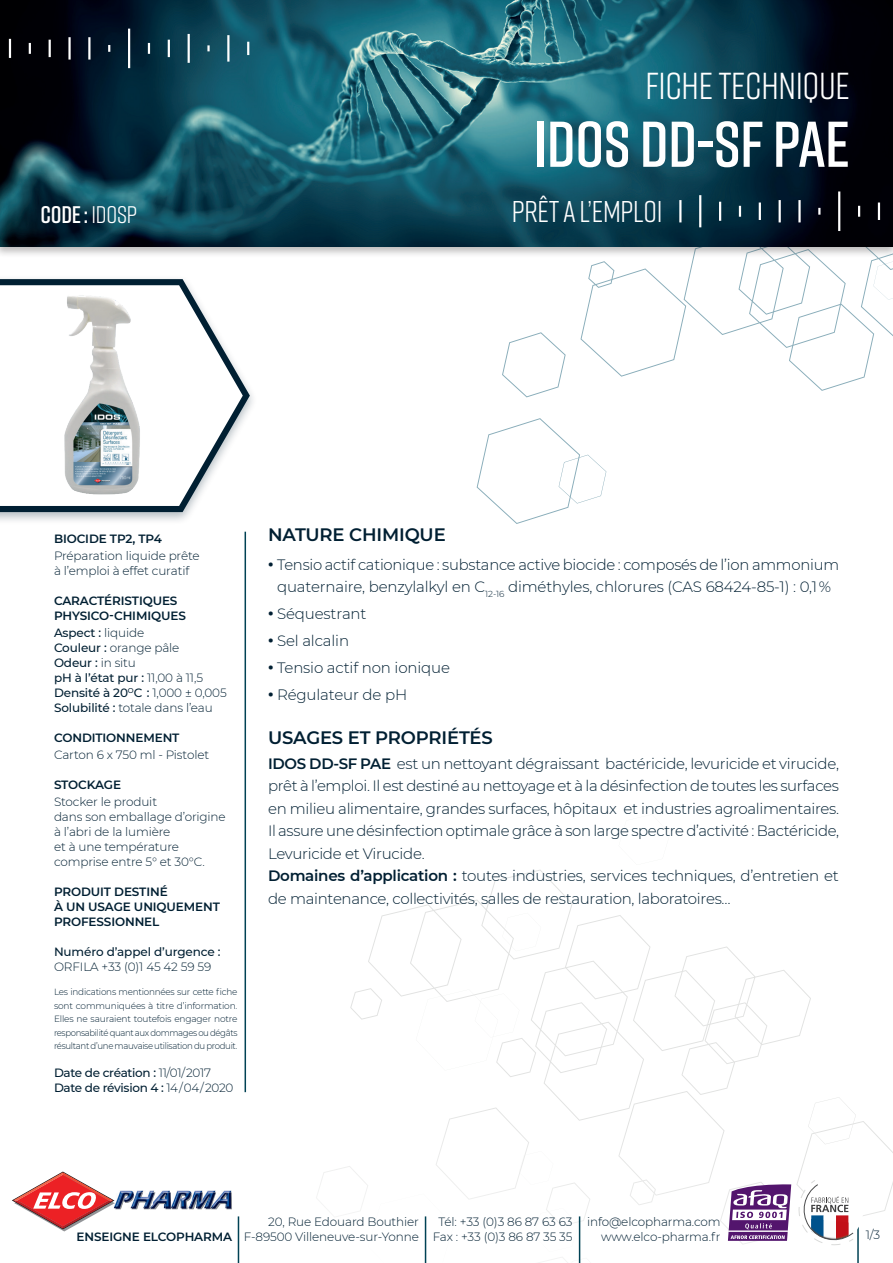
<style>
.page{position:relative;width:893px;height:1263px;background:#fff}
.page>*{position:absolute;margin:0;border:0;box-sizing:border-box;transform-origin:0 0}
.t1{font:600 64.5px "Rift";letter-spacing:-.01em;color:#fff}
.t2{font:37.5px "Rift";letter-spacing:-.01em;color:#fff}
.t3{font:30px "Rift";letter-spacing:-.01em;color:#fff}
.t4{font:600 24px "Rift";color:#fff}
.t5{font:600 18px "Montserrat";letter-spacing:-.01em;color:#001f32}
.t6{font:300 15px/22.5px "Montserrat";letter-spacing:-.02em;color:#001f32}
.t7{font:300 12px/15px "Montserrat";letter-spacing:-.01em;color:#001f32}
.t8{font:600 12px/15px "Montserrat";letter-spacing:-.01em;color:#001f32}
.t9{font:500 12px/15px "Montserrat";letter-spacing:-.025em;color:#001f32}
.t10{font:300 9px/13.5px "Montserrat";letter-spacing:-.035em;color:#001f32;text-align:justify}
.s1{font-weight:400}
.s2{font-weight:500}
.s3{font-weight:300}
.s4{font-weight:900}
.s5{font-weight:600}
</style>
<div class="page">
<svg style="left:477px;top:418px;width:129px;height:106px"></svg>
<hr style="left:245px;top:532px;width:1px;height:560px;background:#004254">
<div style="left:0;top:0;width:893px;height:258px;background:#231f20;opacity:.3"></div>
<img style="left:0;top:0;width:502px;height:247px">
<hr style="left:0;top:32px;width:1px;height:32px;background:#fff">
<svg style="left:29px;top:43px;width:2px;height:11px"></svg>
<hr style="left:68px;top:37px;width:3px;height:23px;background:#fff">
<svg style="left:108px;top:45px;width:2px;height:7px"></svg>
<svg style="left:9px;top:39px;width:2px;height:19px"></svg>
<svg style="left:49px;top:40px;width:2px;height:17px"></svg>
<hr style="left:88px;top:37px;width:3px;height:23px;background:#fff">
<hr style="left:128px;top:29px;width:2px;height:39px;background:#fff">
<svg style="left:148px;top:43px;width:2px;height:11px"></svg>
<svg style="left:168px;top:40px;width:2px;height:17px"></svg>
<svg style="left:207px;top:45px;width:3px;height:6px"></svg>
<hr style="left:188px;top:34px;width:2px;height:29px;background:#fff">
<hr style="left:227px;top:35px;width:2px;height:27px;background:#fff">
<svg style="left:247px;top:42px;width:2px;height:13px"></svg>
<svg style="left:502px;top:0;width:391px;height:397px"></svg>
<div style="left:0;top:274px;width:258px;height:251px;background:#001f32;opacity:.3"></div>
<svg style="left:0;top:279px;width:250px;height:233px"></svg>
<img style="left:55px;top:288px;width:93px;height:216px">
<hr style="left:238px;top:1216px;width:1px;height:47px;background:#004254">
<svg style="left:12px;top:1171px;width:220px;height:60px"></svg>
<img style="left:115px;top:1192px;width:17px;height:17px">
<img style="left:132px;top:1192px;width:18px;height:17px">
<img style="left:150px;top:1192px;width:39px;height:17px">
<img style="left:189px;top:1192px;width:22px;height:17px">
<img style="left:211px;top:1192px;width:21px;height:17px">
<svg style="left:316px;top:870px;width:577px;height:393px"></svg>
<hr style="left:729px;top:1231px;width:59px;height:1px;background:#fff">
<h3 class="t4" style="left:40px;top:197px;width:98px">Code: <span class="s1">IDOSP</span></h3>
<h2 class="t2" style="left:645px;top:59px;width:206px">FICHE TECHNIQUE</h2>
<h1 class="t1" style="left:533px;top:98px;width:318px">IDOS DD-SF PAE</h1>
<h3 class="t3" style="left:512px;top:191px;width:152px">PRÊT A L’EMPLOI</h3>
<p class="t8" style="left:54px;top:531px;width:110px">BIOCIDE TP2, TP4</p>
<p class="t7" style="left:54px;top:548px;width:147px">Préparation liquide prête à l’emploi à effet curatif</p>
<p class="t8" style="left:54px;top:593px;width:133px">CARACTÉRISTIQUES<br>PHYSICO-CHIMIQUES</p>
<p class="t7" style="left:54px;top:625px;width:174px"><span class="s2">Aspect :</span> liquide<br><span class="s2">Couleur :</span> orange pâle<br><span class="s2">Odeur :</span> in situ<br><span class="s2">pH à l’état pur :</span> 11,00 à 11,5<br><span class="s2">Densité à 20</span><sup>O</sup><span class="s2">C :</span> 1,000 ± 0,005<br><span class="s2">Solubilité :</span> totale dans l’eau</p>
<p class="t8" style="left:54px;top:730px;width:127px">CONDITIONNEMENT</p>
<p class="t7" style="left:54px;top:747px;width:157px">Carton 6 x 750 ml - Pistolet</p>
<p class="t8" style="left:54px;top:777px;width:69px">STOCKAGE</p>
<p class="t7" style="left:54px;top:794px;width:173px">Stocker le produit<br>dans son emballage d’origine à l’abri de la lumière<br>et à une température comprise entre 5° et 30°C.</p>
<p class="t8" style="left:54px;top:884px;width:167px">PRODUIT DESTINÉ<br>À UN USAGE UNIQUEMENT<br>PROFESSIONNEL</p>
<p class="t9" style="left:54px;top:944px;width:168px">Numéro d’appel d’urgence :</p>
<p class="t7" style="left:54px;top:959px;width:159px">ORFILA +33 (0)1 45 42 59 59</p>
<p class="t10" style="left:54px;top:985px;width:185px">Les indications mentionnées sur cette fiche sont communiquées à titre d’information.<br>Elles ne sauraient toutefois engager notre responsabilité quant aux dommages ou dégâts résultant d’une mauvaise utilisation du produit.</p>
<p class="t9" style="left:54px;top:1065px;width:181px">Date de création : <span class="s3">11/01/ 2017<br></span>Date de révision 4 : <span class="s3">14 / 04 / 2020</span></p>
<p class="t5" style="left:268px;top:522px;width:179px">NATURE CHIMIQUE</p>
<p class="t6" style="left:268px;top:553px;width:573px;text-align:center"><span class="s4">·</span> Tensio actif cationique : substance active biocide : composés de l’ion ammonium quaternaire, benzylalkyl en C<sub>12-16</sub> diméthyles, chlorures (CAS 68424-85-1) : 0,1 %</p>
<p class="t6" style="left:268px;top:600px;width:184px;line-height:27px"><span class="s4">·</span> Séquestrant<br><span class="s4">·</span> Sel alcalin<br><span class="s4">·</span> Tensio actif non ionique <span class="s4">·</span> Régulateur de pH</p>
<p class="t5" style="left:268px;top:725px;width:226px">USAGES ET PROPRIÉTÉS</p>
<p class="t6" style="left:268px;top:752px;width:573px"><span class="s5">IDOS DD-SF PAE</span> est un nettoyant dégraissant bactéricide, levuricide et virucide, prêt à l’emploi. Il est destiné au nettoyage et à la désinfection de toutes les surfaces en milieu alimentaire, grandes surfaces, hôpitaux et industries agroalimentaires.<br>Il assure une désinfection optimale grâce à son large spectre d’activité : Bactéricide, Levuricide et Virucide.<br><span class="s5">Domaines d’application :</span> toutes industries, services techniques, d’entretien et de maintenance, collectivités, salles de restauration, laboratoires…</p>
<p class="t8" style="left:77px;top:1228px;width:157px">ENSEIGNE ELCOPHARMA</p>
<p class="t7" style="left:244px;top:1214px;width:177px;text-align:right">20, Rue Edouard Bouthier<br>F-89500 Villeneuve-sur-Yonne</p>
<p class="t7" style="left:433px;top:1214px;width:141px;text-align:center">Tél: +33 (0)3 86 87 63 63<br>Fax : +33 (0)3 86 87 35 35</p>
<p class="t7" style="left:587px;top:1214px;width:135px;text-align:right">info@elcopharma.com www.elco-pharma.fr</p>
<p class="t7" style="left:866px;top:1227px;width:16px">1/3</p>
</div>
